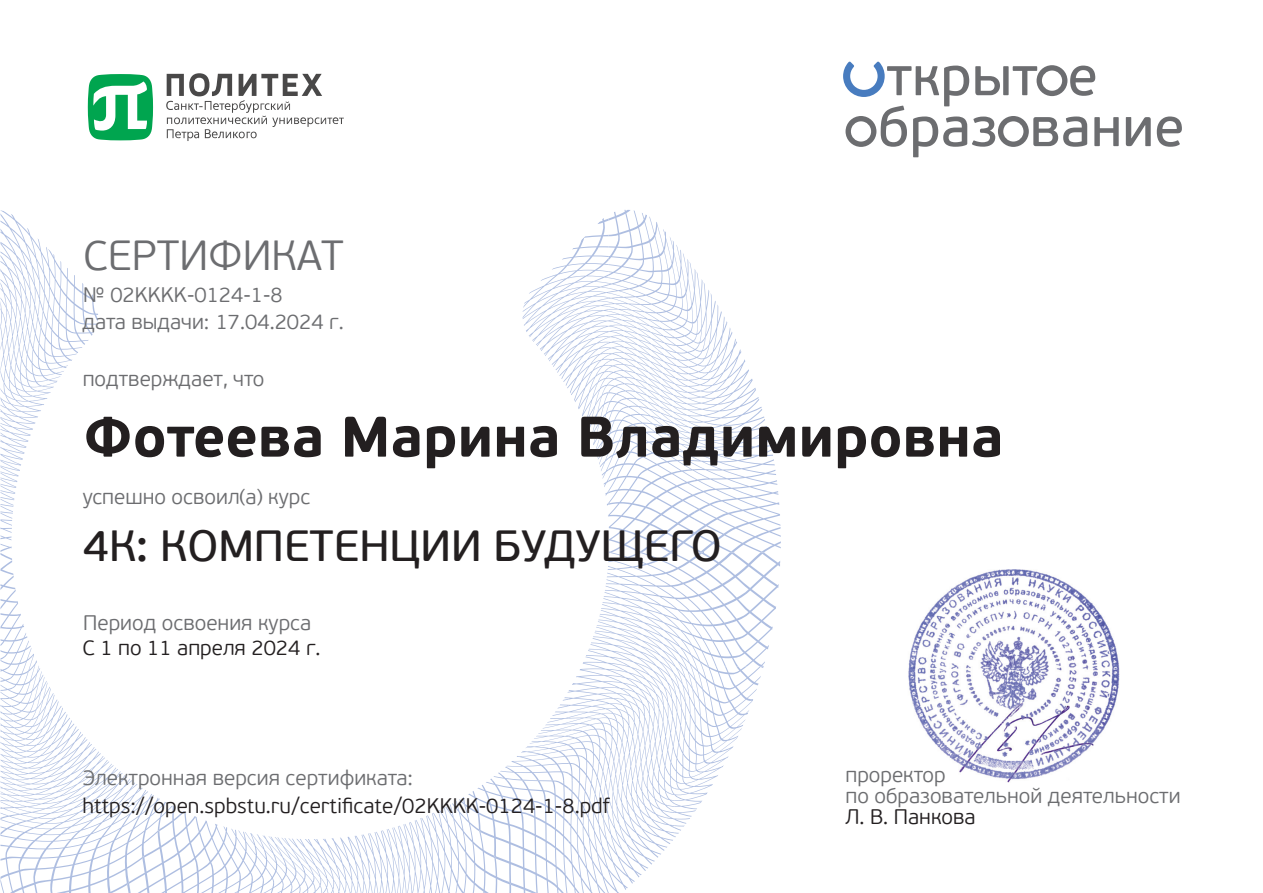
<style>
.page{position:relative;width:1263px;height:893px;background:#fff}
.page>*{position:absolute;margin:0;border:0;box-sizing:border-box;transform-origin:0 0}
.t1{font:700 57px "PF Beau Sans Pro";color:#231f20}
.t2{font:43.5px "PF Beau Sans Pro Bbook";color:#231f20}
.t3{font:300 42px "PF Beau Sans Pro";color:#6c6d70}
.t4{font:300 21px/21px "PF Beau Sans Pro";color:#6c6d70}
.t5{font:300 21px "PF Beau Sans Pro";color:#231f20}
</style>
<div class="page">
<svg style="left:524px;top:210px;width:245px;height:342px"></svg>
<svg style="left:0;top:210px;width:98px;height:342px"></svg>
<svg style="left:0;top:553px;width:160px;height:340px"></svg>
<svg style="left:127px;top:799px;width:336px;height:94px"></svg>
<svg style="left:463px;top:552px;width:317px;height:341px"></svg>
<svg style="left:490px;top:666px;width:274px;height:227px"></svg>
<svg style="left:843px;top:62px;width:276px;height:95px"></svg>
<svg style="left:1126px;top:117px;width:25px;height:29px"></svg>
<svg style="left:1157px;top:116px;width:25px;height:31px"></svg>
<svg style="left:166px;top:73px;width:178px;height:68px"></svg>
<svg style="left:88px;top:74px;width:65px;height:66px"></svg>
<img style="left:908px;top:570px;width:212px;height:213px">
<h3 class="t3" style="left:83px;top:231px;width:262px">СЕРТИФИКАТ</h3>
<p class="t4" style="left:83px;top:284px;width:201px">№ 02KKKK-0124-1-8</p>
<p class="t4" style="left:82px;top:312px;width:263px">дата выдачи: 17.04.2024 г.</p>
<p class="t4" style="left:83px;top:368px;width:183px">подтверждает, что</p>
<h1 class="t1" style="left:83px;top:401px;width:922px">Фотеева Марина Владимировна</h1>
<p class="t4" style="left:83px;top:487px;width:229px">успешно освоил(а) курс</p>
<h2 class="t2" style="left:83px;top:521px;width:640px">4К: КОМПЕТЕНЦИИ БУДУЩЕГО</h2>
<p class="t4" style="left:83px;top:612px;width:230px">Период освоения курса</p>
<p class="t5" style="left:82px;top:636px;width:240px">С 1 по 11 апреля 2024 г.</p>
<p class="t4" style="left:83px;top:768px;width:332px">Электронная версия сертификата:</p>
<p class="t5" style="left:82px;top:794px;width:529px">https://open.spbstu.ru/certificate/02KKKK-0124-1-8.pdf</p>
<p class="t4" style="left:845px;top:764px;width:337px">проректор<br>по образовательной деятельности</p>
<p class="t5" style="left:845px;top:805px;width:132px">Л. В. Панкова</p>
</div>
